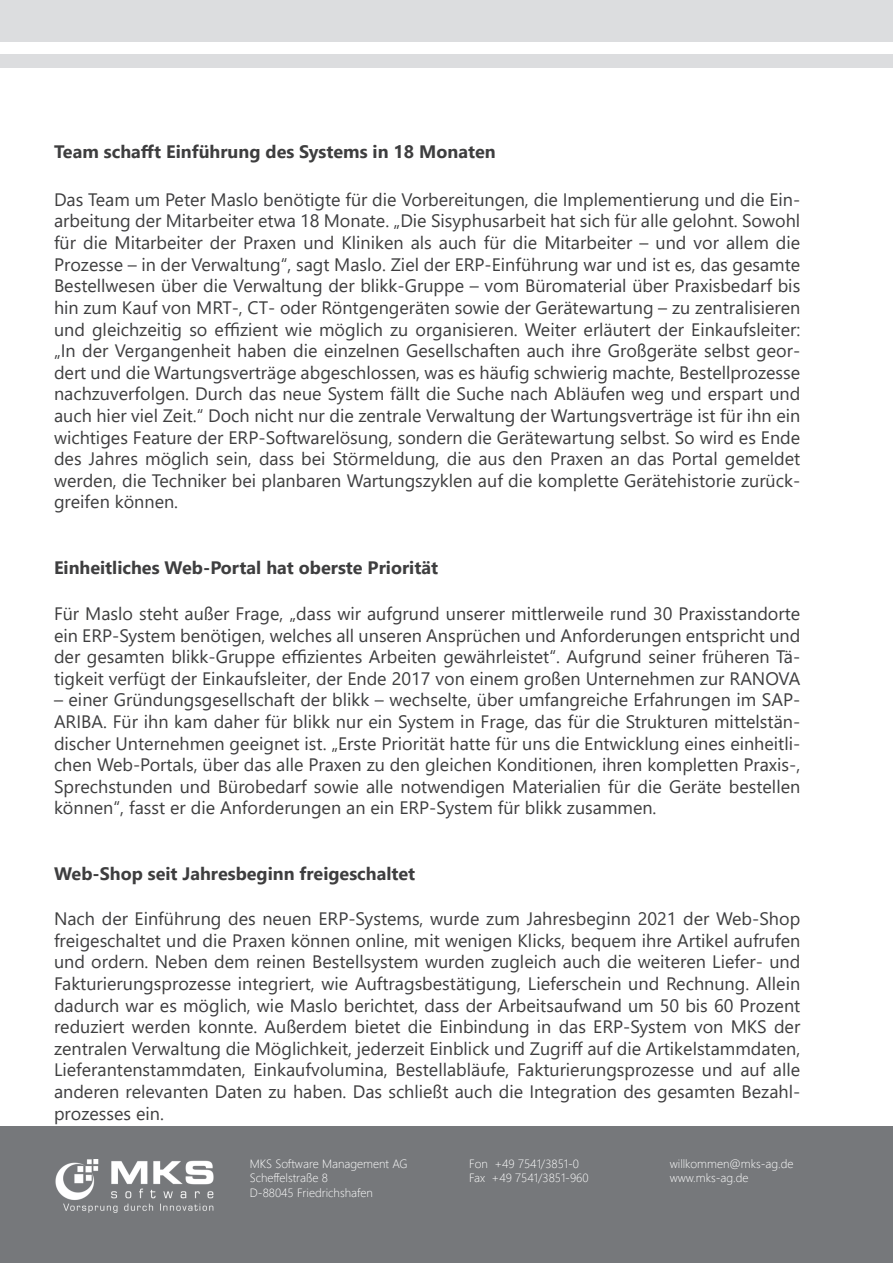
<style>
.page{position:relative;width:893px;height:1263px;background:#fff}
.page>*{position:absolute;margin:0;border:0;box-sizing:border-box;transform-origin:0 0}
.t1{font:18px/21.6px "Segoe UI";color:#3e3e3f;text-align:justify}
.t2{font:700 18px "Segoe UI";color:#3e3e3f}
.t3{font:300 12px "Segoe UI";color:#fff}
</style>
<div class="page">
<div style="left:0;top:0;width:893px;height:41px;background:#dcdddf"></div>
<div style="left:0;top:54px;width:893px;height:14px;background:#dcdddf"></div>
<div style="left:0;top:1126px;width:893px;height:137px;background:#76787b"></div>
<img style="left:55px;top:1160px;width:159px;height:53px">
<p class="t2" style="left:54px;top:135px;width:443px">Team schafft Einführung des Systems in 18 Monaten</p>
<p class="t1" style="left:54px;top:187px;width:748px">Das Team um Peter Maslo benötigte für die Vorbereitungen, die Implementierung und die Ein&shy;arbeitung der Mitarbeiter etwa 18 Monate. „Die Sisyphusarbeit hat sich für alle gelohnt. Sowohl für die Mitarbeiter der Praxen und Kliniken als auch für die Mitarbeiter – und vor allem die Prozesse – in der Verwaltung“, sagt Maslo. Ziel der ERP-Einführung war und ist es, das gesamte Bestellwesen über die Verwaltung der blikk-Gruppe – vom Büromaterial über Praxisbedarf bis hin zum Kauf von MRT-, CT- oder Röntgengeräten sowie der Gerätewartung – zu zentralisieren und gleichzeitig so effizient wie möglich zu organisieren. Weiter erläutert der Einkaufsleiter: „In der Vergangenheit haben die einzelnen Gesellschaften auch ihre Großgeräte selbst geor&shy;dert und die Wartungsverträge abgeschlossen, was es häufig schwierig machte, Bestellprozesse nachzuverfolgen. Durch das neue System fällt die Suche nach Abläufen weg und erspart und auch hier viel Zeit.“ Doch nicht nur die zentrale Verwaltung der Wartungsverträge ist für ihn ein wichtiges Feature der ERP-Softwarelösung, sondern die Gerätewartung selbst. So wird es Ende des Jahres möglich sein, dass bei Störmeldung, die aus den Praxen an das Portal gemeldet werden, die Techniker bei planbaren Wartungszyklen auf die komplette Gerätehistorie zurück&shy;greifen können.</p>
<p class="t2" style="left:54px;top:551px;width:386px">Einheitliches Web-Portal hat oberste Priorität</p>
<p class="t1" style="left:54px;top:601px;width:748px">Für Maslo steht außer Frage, „dass wir aufgrund unserer mittlerweile rund 30 Praxisstandorte ein ERP-System benötigen, welches all unseren Ansprüchen und Anforderungen entspricht und der gesamten blikk-Gruppe effizientes Arbeiten gewährleistet“. Aufgrund seiner früheren Tä&shy;tigkeit verfügt der Einkaufsleiter, der Ende 2017 von einem großen Unternehmen zur RANOVA</p>
<p class="t1" style="left:54px;top:688px;width:748px">– einer Gründungsgesellschaft der blikk – wechselte, über umfangreiche Erfahrungen im SAP-ARIBA. Für ihn kam daher für blikk nur ein System in Frage, das für die Strukturen mittelstän&shy;discher Unternehmen geeignet ist. „Erste Priorität hatte für uns die Entwicklung eines einheitli&shy;chen Web-Portals, über das alle Praxen zu den gleichen Konditionen, ihren kompletten Praxis-, Sprechstunden und Bürobedarf sowie alle notwendigen Materialien für die Geräte bestellen können“, fasst er die Anforderungen an ein ERP-System für blikk zusammen.</p>
<p class="t2" style="left:54px;top:856px;width:363px">Web-Shop seit Jahresbeginn freigeschaltet</p>
<p class="t1" style="left:54px;top:906px;width:748px">Nach der Einführung des neuen ERP-Systems, wurde zum Jahresbeginn 2021 der Web-Shop freigeschaltet und die Praxen können online, mit wenigen Klicks, bequem ihre Artikel aufrufen und ordern. Neben dem reinen Bestellsystem wurden zugleich auch die weiteren Liefer- und Fakturierungsprozesse integriert, wie Auftragsbestätigung, Lieferschein und Rechnung. Allein dadurch war es möglich, wie Maslo berichtet, dass der Arbeitsaufwand um 50 bis 60 Prozent reduziert werden konnte. Außerdem bietet die Einbindung in das ERP-System von MKS der zentralen Verwaltung die Möglichkeit, jederzeit Einblick und Zugriff auf die Artikelstammdaten, Lieferantenstammdaten, Einkaufvolumina, Bestellabläufe, Fakturierungsprozesse und auf alle anderen relevanten Daten zu haben. Das schließt auch die Integration des gesamten Bezahl&shy;prozesses ein.</p>
<p class="t3" style="left:250px;top:1152px;width:159px">MKS Software Management AG</p>
<p class="t3" style="left:250px;top:1167px;width:80px">Scheffelstraße 8</p>
<p class="t3" style="left:250px;top:1181px;width:124px">D-88045 Friedrichshafen</p>
<p class="t3" style="left:469px;top:1152px;width:111px">Fon +49 7541/3851-0</p>
<p class="t3" style="left:469px;top:1167px;width:121px">Fax +49 7541/3851-960</p>
<p class="t3" style="left:670px;top:1152px;width:125px">willkommen@mks-ag.de</p>
<p class="t3" style="left:670px;top:1167px;width:80px">www.mks-ag.de</p>
</div>
